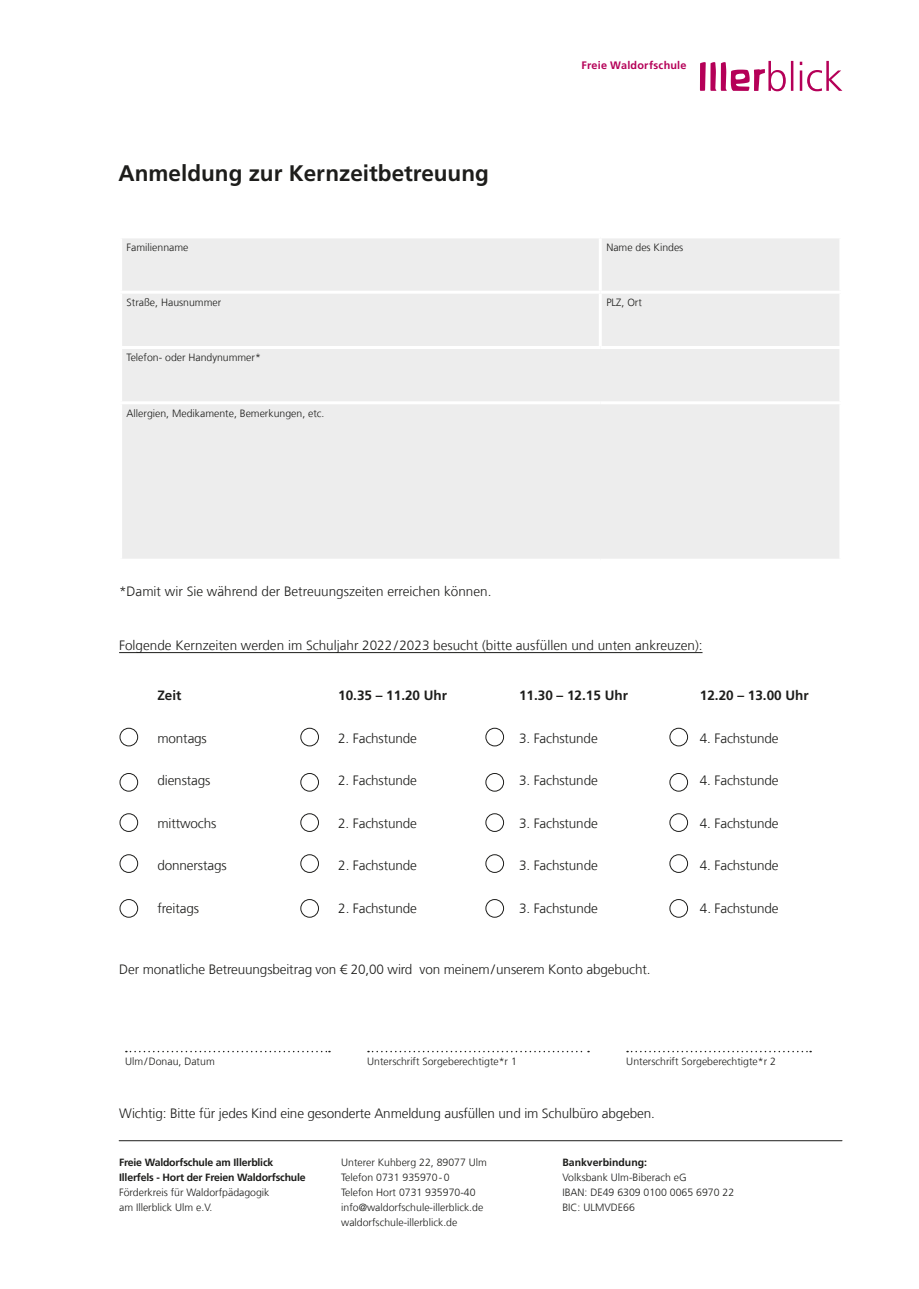
<style>
.page{position:relative;width:919px;height:1289px;background:#fff}
.page>*{position:absolute;margin:0;border:0;box-sizing:border-box;transform-origin:0 0}
.t1{font:700 22.5px "Frutiger LT Com";color:#1d1d1b}
.t2{font:300 13.5px "Frutiger LT Com";letter-spacing:-.01em;color:#1d1d1b}
.t3{font:700 13.5px "Frutiger LT Com";color:#1d1d1b}
.t4{font:700 10.8px "Frutiger LT Com";letter-spacing:.02em;color:#b50058}
.t5{font:300 10.5px/15px "Frutiger LT Com";color:#1d1d1b}
.t6{font:700 10.5px/15px "Frutiger LT Com";letter-spacing:-.015em;color:#1d1d1b}
</style>
<div class="page">
<hr style="left:119px;top:1140px;width:723px;height:1px;background:#1d1d1b">
<hr style="left:119px;top:652px;width:583px;height:1px;background:#1d1d1b">
<div style="left:122px;top:238px;width:717px;height:320px;background:#ededed"></div>
<hr style="left:598px;top:238px;width:3px;height:53px;background:#fff">
<hr style="left:119px;top:291px;width:481px;height:3px;background:#fff">
<hr style="left:600px;top:291px;width:242px;height:3px;background:#fff">
<hr style="left:598px;top:294px;width:3px;height:52px;background:#fff">
<hr style="left:119px;top:346px;width:481px;height:3px;background:#fff">
<hr style="left:600px;top:346px;width:242px;height:3px;background:#fff">
<hr style="left:119px;top:401px;width:481px;height:3px;background:#fff">
<hr style="left:600px;top:401px;width:242px;height:3px;background:#fff">
<svg style="left:126px;top:1050px;width:204px;height:2px"></svg>
<svg style="left:368px;top:1050px;width:221px;height:2px"></svg>
<svg style="left:627px;top:1050px;width:184px;height:2px"></svg>
<div style="left:120px;top:728px;width:18px;height:18px;border:1px solid #1d1d1b;border-radius:50%"></div>
<div style="left:120px;top:773px;width:18px;height:18px;border:1px solid #1d1d1b;border-radius:50%"></div>
<div style="left:120px;top:813px;width:18px;height:18px;border:1px solid #1d1d1b;border-radius:50%"></div>
<div style="left:120px;top:854px;width:18px;height:18px;border:1px solid #1d1d1b;border-radius:50%"></div>
<div style="left:120px;top:899px;width:18px;height:18px;border:1px solid #1d1d1b;border-radius:50%"></div>
<div style="left:300px;top:728px;width:19px;height:18px;border:1px solid #1d1d1b;border-radius:50%"></div>
<div style="left:300px;top:773px;width:19px;height:18px;border:1px solid #1d1d1b;border-radius:50%"></div>
<div style="left:300px;top:813px;width:19px;height:18px;border:1px solid #1d1d1b;border-radius:50%"></div>
<div style="left:300px;top:854px;width:19px;height:18px;border:1px solid #1d1d1b;border-radius:50%"></div>
<div style="left:300px;top:899px;width:19px;height:18px;border:1px solid #1d1d1b;border-radius:50%"></div>
<div style="left:669px;top:728px;width:19px;height:18px;border:1px solid #1d1d1b;border-radius:50%"></div>
<div style="left:669px;top:773px;width:19px;height:18px;border:1px solid #1d1d1b;border-radius:50%"></div>
<div style="left:669px;top:813px;width:19px;height:18px;border:1px solid #1d1d1b;border-radius:50%"></div>
<div style="left:669px;top:854px;width:19px;height:18px;border:1px solid #1d1d1b;border-radius:50%"></div>
<div style="left:669px;top:899px;width:19px;height:18px;border:1px solid #1d1d1b;border-radius:50%"></div>
<div style="left:485px;top:728px;width:19px;height:18px;border:1px solid #1d1d1b;border-radius:50%"></div>
<div style="left:485px;top:773px;width:19px;height:18px;border:1px solid #1d1d1b;border-radius:50%"></div>
<div style="left:485px;top:813px;width:19px;height:18px;border:1px solid #1d1d1b;border-radius:50%"></div>
<div style="left:485px;top:854px;width:19px;height:18px;border:1px solid #1d1d1b;border-radius:50%"></div>
<div style="left:485px;top:899px;width:19px;height:18px;border:1px solid #1d1d1b;border-radius:50%"></div>
<svg style="left:700px;top:61px;width:142px;height:30px"></svg>
<h1 class="t1" style="left:119px;top:160px;width:372px">Anmeldung zur Kernzeitbetreuung</h1>
<p class="t4" style="left:581px;top:59px;width:107px">Freie Waldorfschule</p>
<p class="t5" style="left:127px;top:240px;width:63px">Familienname</p>
<p class="t5" style="left:606px;top:240px;width:79px">Name des Kindes</p>
<p class="t5" style="left:127px;top:295px;width:96px">Straße, Hausnummer</p>
<p class="t5" style="left:606px;top:295px;width:37px">PLZ, Ort</p>
<p class="t5" style="left:127px;top:350px;width:136px">Telefon- oder Handynummer*</p>
<p class="t5" style="left:127px;top:405px;width:199px">Allergien, Medikamente, Bemerkungen, etc.</p>
<p class="t2" style="left:119px;top:583px;width:374px">*Damit wir Sie während der Betreuungszeiten erreichen können.</p>
<p class="t2" style="left:119px;top:637px;width:585px">Folgende Kernzeiten werden im Schuljahr 2022/2023 besucht (bitte ausfüllen und unten ankreuzen):</p>
<p class="t3" style="left:157px;top:687px;width:26px">Zeit</p>
<p class="t3" style="left:338px;top:687px;width:110px">10.35 – 11.20 Uhr</p>
<p class="t3" style="left:519px;top:687px;width:110px">11.30 – 12.15 Uhr</p>
<p class="t3" style="left:699px;top:687px;width:110px">12.20 – 13.00 Uhr</p>
<p class="t2" style="left:157px;top:730px;width:51px">montags</p>
<p class="t2" style="left:338px;top:730px;width:80px">2. Fachstunde</p>
<p class="t2" style="left:519px;top:730px;width:80px">3. Fachstunde</p>
<p class="t2" style="left:699px;top:730px;width:80px">4. Fachstunde</p>
<p class="t2" style="left:157px;top:772px;width:54px">dienstags</p>
<p class="t2" style="left:338px;top:772px;width:80px">2. Fachstunde</p>
<p class="t2" style="left:519px;top:772px;width:80px">3. Fachstunde</p>
<p class="t2" style="left:699px;top:772px;width:80px">4. Fachstunde</p>
<p class="t2" style="left:157px;top:815px;width:60px">mittwochs</p>
<p class="t2" style="left:338px;top:815px;width:80px">2. Fachstunde</p>
<p class="t2" style="left:519px;top:815px;width:80px">3. Fachstunde</p>
<p class="t2" style="left:700px;top:815px;width:80px">4. Fachstunde</p>
<p class="t2" style="left:157px;top:857px;width:71px">donnerstags</p>
<p class="t2" style="left:338px;top:857px;width:80px">2. Fachstunde</p>
<p class="t2" style="left:519px;top:857px;width:80px">3. Fachstunde</p>
<p class="t2" style="left:700px;top:857px;width:80px">4. Fachstunde</p>
<p class="t2" style="left:157px;top:900px;width:43px">freitags</p>
<p class="t2" style="left:338px;top:900px;width:80px">2. Fachstunde</p>
<p class="t2" style="left:519px;top:900px;width:80px">3. Fachstunde</p>
<p class="t2" style="left:700px;top:900px;width:80px">4. Fachstunde</p>
<p class="t2" style="left:119px;top:961px;width:533px">Der monatliche Betreuungsbeitrag von € 20,00 wird von meinem/unserem Konto abgebucht.</p>
<p class="t5" style="left:125px;top:1053px;width:91px">Ulm/Donau, Datum</p>
<p class="t5" style="left:367px;top:1053px;width:151px">Unterschrift Sorgeberechtigte*r 1</p>
<p class="t5" style="left:626px;top:1053px;width:151px">Unterschrift Sorgeberechtigte*r 2</p>
<p class="t2" style="left:119px;top:1105px;width:537px">Wichtig: Bitte für jedes Kind eine gesonderte Anmeldung ausfüllen und im Schulbüro abgeben.</p>
<p class="t6" style="left:119px;top:1154px;width:188px">Freie Waldorfschule am Illerblick<br>Illerfels - Hort der Freien Waldorfschule</p>
<p class="t5" style="left:119px;top:1184px;width:152px">Förderkreis für Waldorfpädagogik am Illerblick Ulm e.V.</p>
<p class="t5" style="left:341px;top:1154px;width:147px">Unterer Kuhberg 22, 89077 Ulm<br>Telefon 0731 935970-0<br>Telefon Hort 0731 935970-40 info@waldorfschule-illerblick.de waldorfschule-illerblick.de</p>
<p class="t6" style="left:562px;top:1154px;width:86px">Bankverbindung:</p>
<p class="t5" style="left:562px;top:1169px;width:173px">Volksbank Ulm-Biberach eG<br>IBAN: DE49 6309 0100 0065 6970 22<br>BIC: ULMVDE66</p>
</div>
